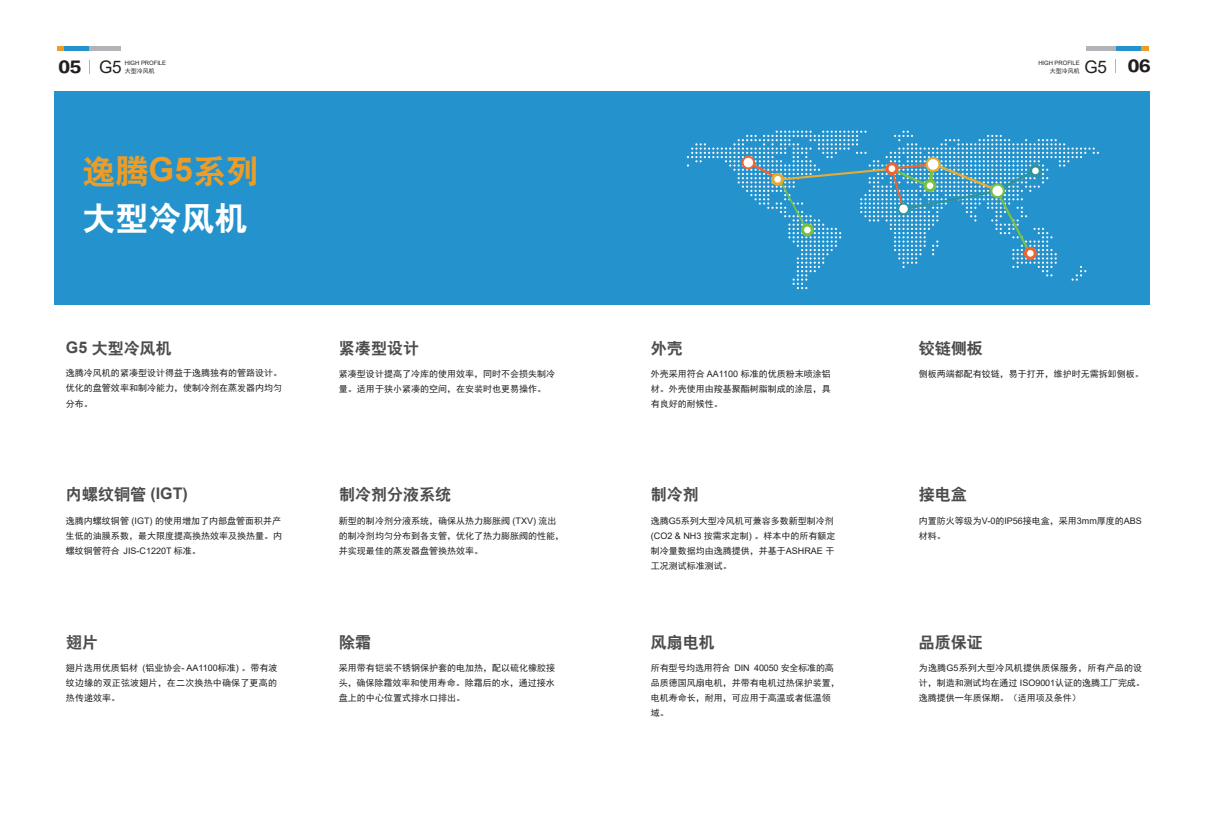
<style>
.page{position:relative;width:1208px;height:825px;background:#fff}
.page>*{position:absolute;margin:0;border:0;box-sizing:border-box;transform-origin:0 0}
.t1{font:33px/47px "H Yb 2 gj";color:#fff}
.t2{font:17.3px "Arial";color:#231f20}
.t3{font:16px "H Yb 2 gj";color:#4b4c4d}
.t4{font:14.8px "FZLTTHK GBK1 0";color:#231f20;scale:1.07 1}
.t5{font:9px/15px "Sim Hei";color:#231f20}
.t6{font:9px "Arial";color:#231f20}
.t7{font:6px "Arial";letter-spacing:-.005em;color:#231f20}
.t8{font:6px "Sim Hei";color:#231f20}
.s1{color:#ec9d27}
.s2{font-family:"Arial";font-weight:700;color:#ec9d27}
.s3{font-family:"Arial";font-weight:700}
.s4{font-family:"Arial"}
.s5{font-family:"Sim Hei"}
</style>
<div class="page">
<hr style="left:89px;top:46px;width:31px;height:4px;background:#b2b3b7">
<svg style="left:89px;top:60px;width:1px;height:13px"></svg>
<hr style="left:58px;top:46px;width:19px;height:4px;background:#ec9d27">
<hr style="left:64px;top:46px;width:25px;height:4px;background:#2493cd">
<hr style="left:1086px;top:46px;width:30px;height:4px;background:#b2b3b7">
<svg style="left:1115px;top:60px;width:1px;height:13px"></svg>
<hr style="left:1130px;top:46px;width:19px;height:4px;background:#ec9d27">
<hr style="left:1116px;top:46px;width:25px;height:4px;background:#2493cd">
<div style="left:54px;top:91px;width:1095px;height:214px;background:#2493cd"></div>
<svg style="left:687px;top:131px;width:412px;height:158px"></svg>
<svg style="left:897px;top:203px;width:12px;height:12px"></svg>
<div style="left:899px;top:205px;width:9px;height:8px;background:#fff;border-radius:50%"></div>
<svg style="left:925px;top:157px;width:15px;height:15px"></svg>
<div style="left:927px;top:159px;width:11px;height:11px;background:#fff;border-radius:50%"></div>
<svg style="left:990px;top:183px;width:15px;height:15px"></svg>
<div style="left:992px;top:186px;width:10px;height:10px;background:#fff;border-radius:50%"></div>
<h3 class="t4" style="left:58px;top:58px;width:23px">05</h3>
<h3 class="t4" style="left:1127px;top:58px;width:23px">06</h3>
<h2 class="t2" style="left:99px;top:55px;width:24px">G5</h2>
<p class="t8" style="left:125px;top:67px;width:31px">大型冷风机</p>
<h2 class="t2" style="left:1084px;top:55px;width:24px">G5</h2>
<p class="t7" style="left:1038px;top:58px;width:43px">HIGH PROFILE</p>
<p class="t8" style="left:1049px;top:67px;width:31px">大型冷风机</p>
<p class="t7" style="left:125px;top:59px;width:43px">HIGH PROFILE</p>
<h1 class="t1" style="left:83px;top:147px;width:178px"><span class="s1">逸腾</span><span class="s2">G5</span><span class="s1">系列</span>大型冷风机</h1>
<h3 class="t3" style="left:66px;top:340px;width:107px"><span class="s3">G5</span> 大型冷风机</h3>
<h3 class="t3" style="left:339px;top:340px;width:81px">紧凑型设计</h3>
<h3 class="t3" style="left:651px;top:340px;width:33px">外壳</h3>
<h3 class="t3" style="left:919px;top:340px;width:65px">铰链侧板</h3>
<p class="t5" style="left:66px;top:366px;width:217px;text-align:justify">逸腾冷风机的紧凑型设计得益于逸腾独有的管路设计。优化的盘管效率和制冷能力，使制冷剂在蒸发器内均匀分布。</p>
<p class="t5" style="left:339px;top:366px;width:217px">紧凑型设计提高了冷库的使用效率，同时不会损失制冷量。适用于狭小紧凑的空间，在安装时也更易操作。</p>
<p class="t5" style="left:651px;top:366px;width:181px;text-align:justify">外壳采用符合 <span class="s4">AA1100</span> 标准的优质粉末喷涂铝材。外壳使用由羧基聚酯树脂制成的涂层，具有良好的耐候性。</p>
<p class="t5" style="left:919px;top:366px;width:226px">侧板两端都配有铰链，易于打开，维护时无需拆卸侧板。</p>
<h3 class="t3" style="left:66px;top:487px;width:123px">内螺纹铜管 <span class="s3">(IGT)</span></h3>
<h3 class="t3" style="left:339px;top:487px;width:113px">制冷剂分液系统</h3>
<h3 class="t3" style="left:651px;top:487px;width:49px">制冷剂</h3>
<h3 class="t3" style="left:919px;top:487px;width:49px">接电盒</h3>
<p class="t5" style="left:66px;top:513px;width:217px">逸腾内螺纹铜管 <span class="s4">(IGT)</span> 的使用增加了内部盘管面积并产生低的油膜系数，最大限度提高换热效率及换热量。内</p>
<p class="t6" style="left:66px;top:544px;width:136px"><span class="s5">螺纹铜管符合</span> JIS-C1220T <span class="s5">标准。</span></p>
<p class="t5" style="left:339px;top:513px;width:226px">新型的制冷剂分液系统，确保从热力膨胀阀 <span class="s4">(TXV)</span> 流出的制冷剂均匀分布到各支管，优化了热力膨胀阀的性能，并实现最佳的蒸发器盘管换热效率。</p>
<p class="t5" style="left:651px;top:513px;width:186px">逸腾<span class="s4">G5</span>系列大型冷风机可兼容多数新型制冷剂<span class="s4">(CO2 &amp; NH3</span> 按需求定制<span class="s4">)</span> 。样本中的所有额定制冷量数据均由逸腾提供，并基于<span class="s4">ASHRAE</span> 干工况测试标准测试。</p>
<p class="t5" style="left:919px;top:513px;width:225px">内置防火等级为<span class="s4">V-0</span>的<span class="s4">IP56</span>接电盒，采用<span class="s4">3mm</span>厚度的<span class="s4">ABS</span>材料。</p>
<h3 class="t3" style="left:66px;top:634px;width:33px">翅片</h3>
<h3 class="t3" style="left:339px;top:634px;width:33px">除霜</h3>
<h3 class="t3" style="left:651px;top:634px;width:65px">风扇电机</h3>
<h3 class="t3" style="left:919px;top:634px;width:65px">品质保证</h3>
<p class="t5" style="left:66px;top:660px;width:213px;text-align:justify">翅片选用优质铝材 <span class="s4">(</span>铝业协会<span class="s4">- AA1100</span>标准<span class="s4">)</span> 。带有波纹边缘的双正弦波翅片，在二次换热中确保了更高的热传递效率。</p>
<p class="t5" style="left:339px;top:660px;width:218px;text-align:justify">采用带有铠装不锈钢保护套的电加热，配以硫化橡胶接头，确保除霜效率和使用寿命。除霜后的水，通过接水盘上的中心位置式排水口排出。</p>
<p class="t5" style="left:651px;top:660px;width:190px">所有型号均选用符合 <span class="s4">DIN 40050</span> 安全标准的高品质德国风扇电机，并带有电机过热保护装置，电机寿命长，耐用，可应用于高温或者低温领域。</p>
<p class="t5" style="left:919px;top:660px;width:228px">为逸腾<span class="s4">G5</span>系列大型冷风机提供质保服务，所有产品的设计，制造和测试均在通过 <span class="s4">ISO9001</span>认证的逸腾工厂完成。逸腾提供一年质保期。（适用项及条件）</p>
</div>
